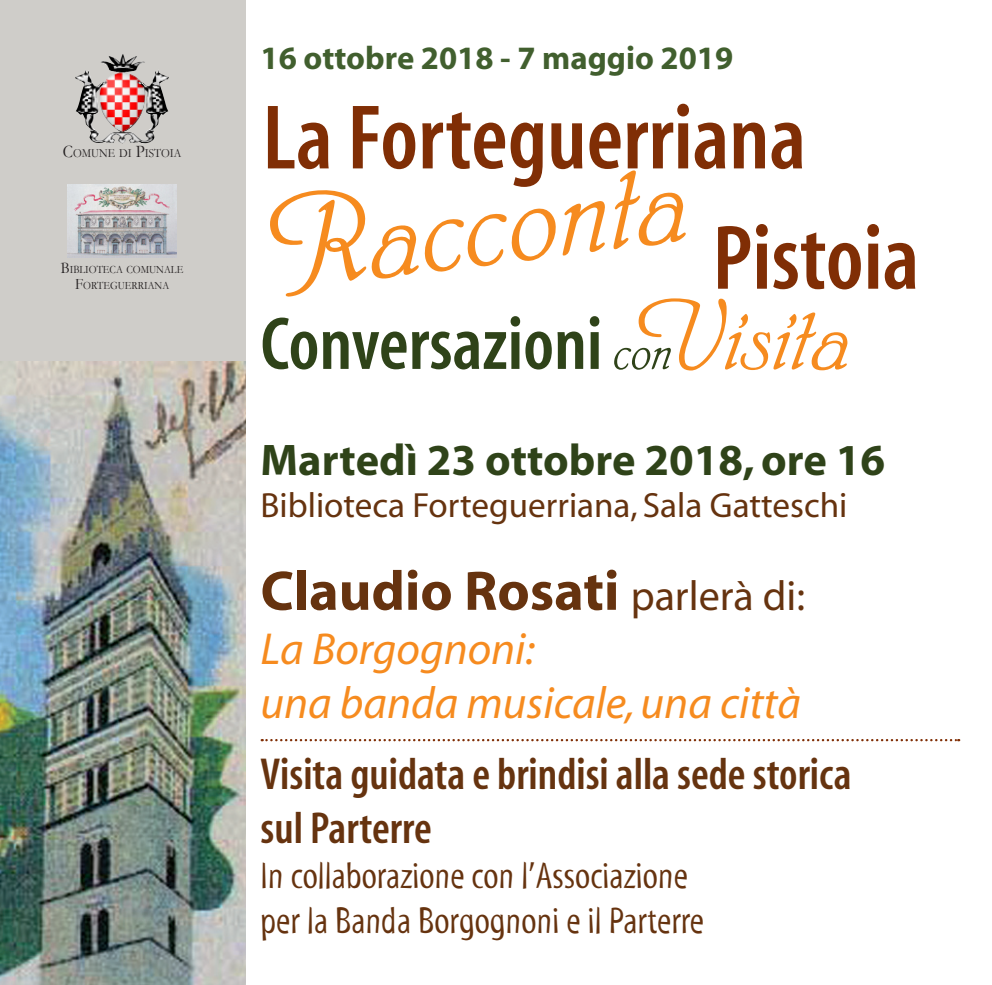
<style>
.page{position:relative;width:992px;height:985px;background:#fff}
.page>*{position:absolute;margin:0;border:0;box-sizing:border-box;transform-origin:0 0}
.t1{font:italic 125px "Phyllis";color:#f68b1f}
.t2{font:italic 94px "Phyllis";color:#f68b1f}
.t3{font:600 condensed 92.5px "Myriad";color:#802e05}
.t4{font:600 condensed 75.5px "Myriad";color:#2f4319}
.t5{font:700 56.25px "Myriad";color:#66330f}
.t6{font:italic 54px "Phyllis";color:#2f4319;scale:.93 1}
.t7{font:600 condensed 45px "Myriad";color:#66330f}
.t8{font:italic 45px "Myriad";color:#f68b1f}
.t9{font:700 44.5px "Myriad";color:#2f4319}
.t10{font:37.5px "Myriad Tilt";color:#66330f}
.t11{font:35px "Myriad";color:#66330f}
.t12{font:700 32.75px "Myriad";color:#415f2e}
.t13{font:12.5px "Garamond";color:#231f20;scale:.9 1}
.t14{font:11.25px "Garamond";color:#231f20;scale:.9 1}
.s1{font-size:17.75px}
.s2{font-size:16px}
.s3{font-weight:400;font-size:42px}
</style>
<div class="page">
<div style="left:0;top:0;width:246px;height:424px;background:#cfcdc9"></div>
<img style="left:0;top:361px;width:246px;height:624px">
<svg style="left:262px;top:739px;width:697px;height:2px"></svg>
<img style="left:68px;top:185px;width:108px;height:72px">
<img style="left:75px;top:54px;width:94px;height:89px">
<p class="t13" style="left:63px;top:146px;width:133px"><span class="s1">C</span>OMUNE DI <span class="s1">P</span>ISTOIA</p>
<p class="t14" style="left:61px;top:263px;width:137px"><span class="s2">B</span>IBLIOTECA COMUNALE</p>
<p class="t14" style="left:75px;top:279px;width:106px"><span class="s2">F</span>ORTEGUERRIANA</p>
<p class="t12" style="left:260px;top:41px;width:474px">16 ottobre 2018 - 7 maggio 2019</p>
<p class="t3" style="left:262px;top:92px;width:545px">La Forteguerriana</p>
<p class="t1" style="left:261px;top:170px;width:421px;rotate:-7deg">racconta</p>
<p class="t3" style="left:712px;top:212px;width:208px">Pistoia</p>
<p class="t2" style="left:636px;top:277px;width:216px">Visita</p>
<p class="t4" style="left:260px;top:306px;width:343px">conversazioni</p>
<p class="t6" style="left:613px;top:316px;width:64px">con</p>
<p class="t9" style="left:260px;top:436px;width:626px">Martedì 23 ottobre 2018, ore 16</p>
<p class="t11" style="left:260px;top:487px;width:588px">Biblioteca Forteguerriana, Sala Gatteschi</p>
<p class="t5" style="left:260px;top:562px;width:546px">Claudio Rosati <span class="s3">parlerà di:</span></p>
<p class="t8" style="left:260px;top:626px;width:276px">La Borgognoni:</p>
<p class="t8" style="left:260px;top:680px;width:542px">una banda musicale, una città</p>
<p class="t7" style="left:260px;top:752px;width:592px">Visita guidata e brindisi alla sede storica</p>
<p class="t7" style="left:260px;top:806px;width:173px">sul Parterre</p>
<p class="t10" style="left:260px;top:855px;width:429px">In collaborazione con l’Associazione</p>
<p class="t10" style="left:260px;top:900px;width:445px">per la Banda Borgognoni e il Parterre</p>
</div>
